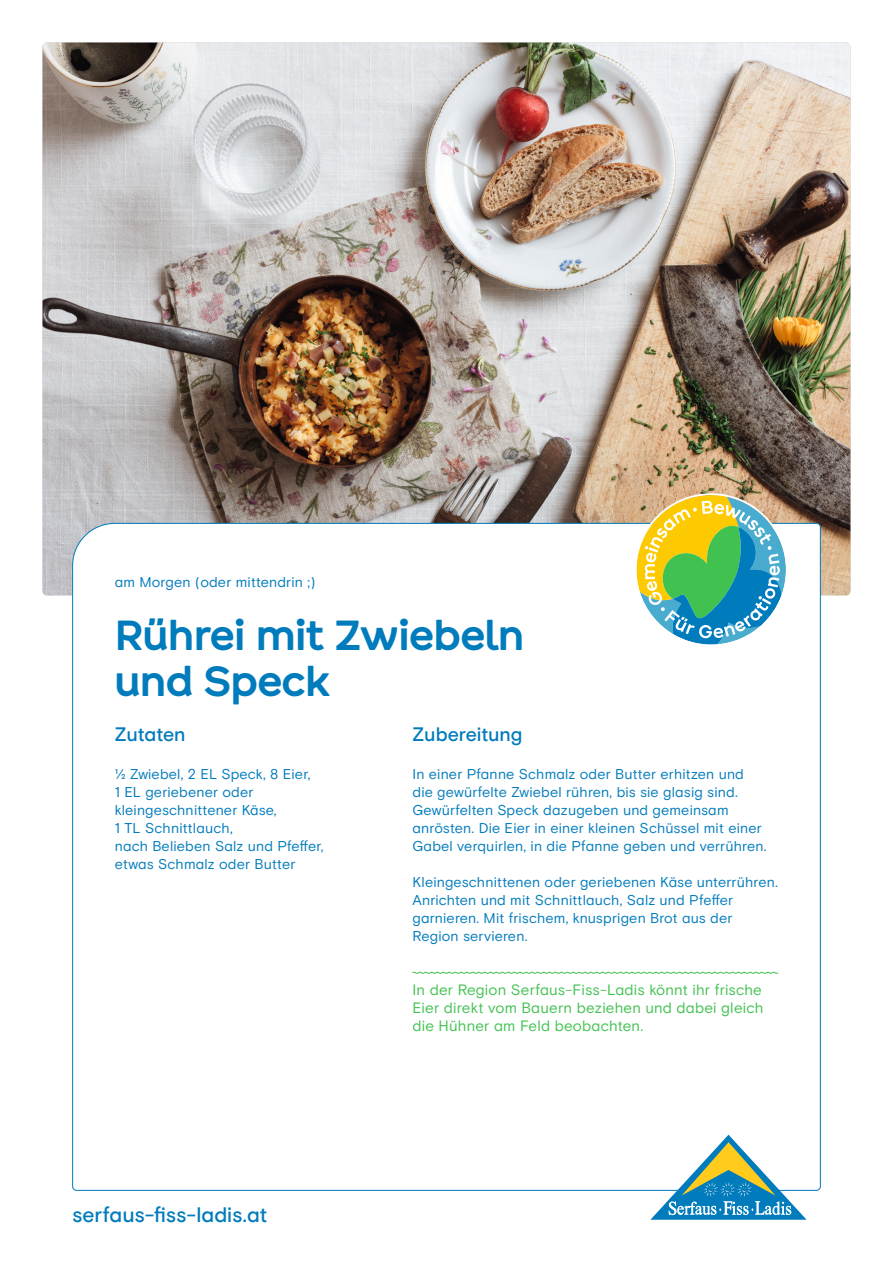
<style>
.page{position:relative;width:893px;height:1263px;background:#fff}
.page>*{position:absolute;margin:0;border:0;box-sizing:border-box;transform-origin:0 0}
.t1{font:42px/45px "SFL Headline";color:#007bbc}
.t2{font:500 21px "Basis Grotesque Pro";letter-spacing:-.005em;color:#007bbc}
.t3{font:500 19.5px "Basis Grotesque Pro";color:#007bbc}
.c1_störer{font:15px/18px "Basis Grotesque Pro";letter-spacing:.015em;color:#41c150;text-align:justify}
.c1{font:14.25px/18px "Basis Grotesque Pro";letter-spacing:.015em;color:#007bbc}
</style>
<div class="page">
<img style="left:43px;top:43px;width:807px;height:552px">
<svg style="left:72px;top:523px;width:749px;height:668px"></svg>
<svg style="left:650px;top:1135px;width:157px;height:85px"></svg>
<svg style="left:636px;top:495px;width:150px;height:149px"></svg>
<svg style="left:412px;top:971px;width:367px;height:3px"></svg>
<p class="c1" style="left:115px;top:574px;width:202px">am Morgen (oder mittendrin ;)</p>
<p class="t1" style="left:115px;top:614px;width:411px">Rührei mit Zwiebeln und Speck</p>
<p class="t3" style="left:115px;top:723px;width:72px">Zutaten</p>
<p class="c1" style="left:115px;top:765px;width:210px">½ Zwiebel, 2 EL Speck, 8 Eier,<br>1 EL geriebener oder kleingeschnittener Käse,<br>1 TL Schnittlauch,<br>nach Belieben Salz und Pfeffer, etwas Schmalz oder Butter</p>
<h2 class="t2" style="left:72px;top:1202px;width:197px">serfaus-fiss-ladis.at</h2>
<p class="t3" style="left:412px;top:723px;width:111px">Zubereitung</p>
<p class="c1" style="left:412px;top:765px;width:356px">In einer Pfanne Schmalz oder Butter erhitzen und die gewürfelte Zwiebel rühren, bis sie glasig sind.<br>Gewürfelten Speck dazugeben und gemeinsam anrösten. Die Eier in einer kleinen Schüssel mit einer Gabel verquirlen, in die Pfanne geben und verrühren.</p>
<p class="c1" style="left:412px;top:873px;width:367px">Kleingeschnittenen oder geriebenen Käse unterrühren.<br>Anrichten und mit Schnittlauch, Salz und Pfeffer garnieren. Mit frischem, knusprigen Brot aus der Region servieren.</p>
<p class="c1_störer" style="left:412px;top:981px;width:352px">In der Region Serfaus-Fiss-Ladis könnt ihr frische Eier direkt vom Bauern beziehen und dabei gleich die Hühner am Feld beobachten.</p>
</div>
